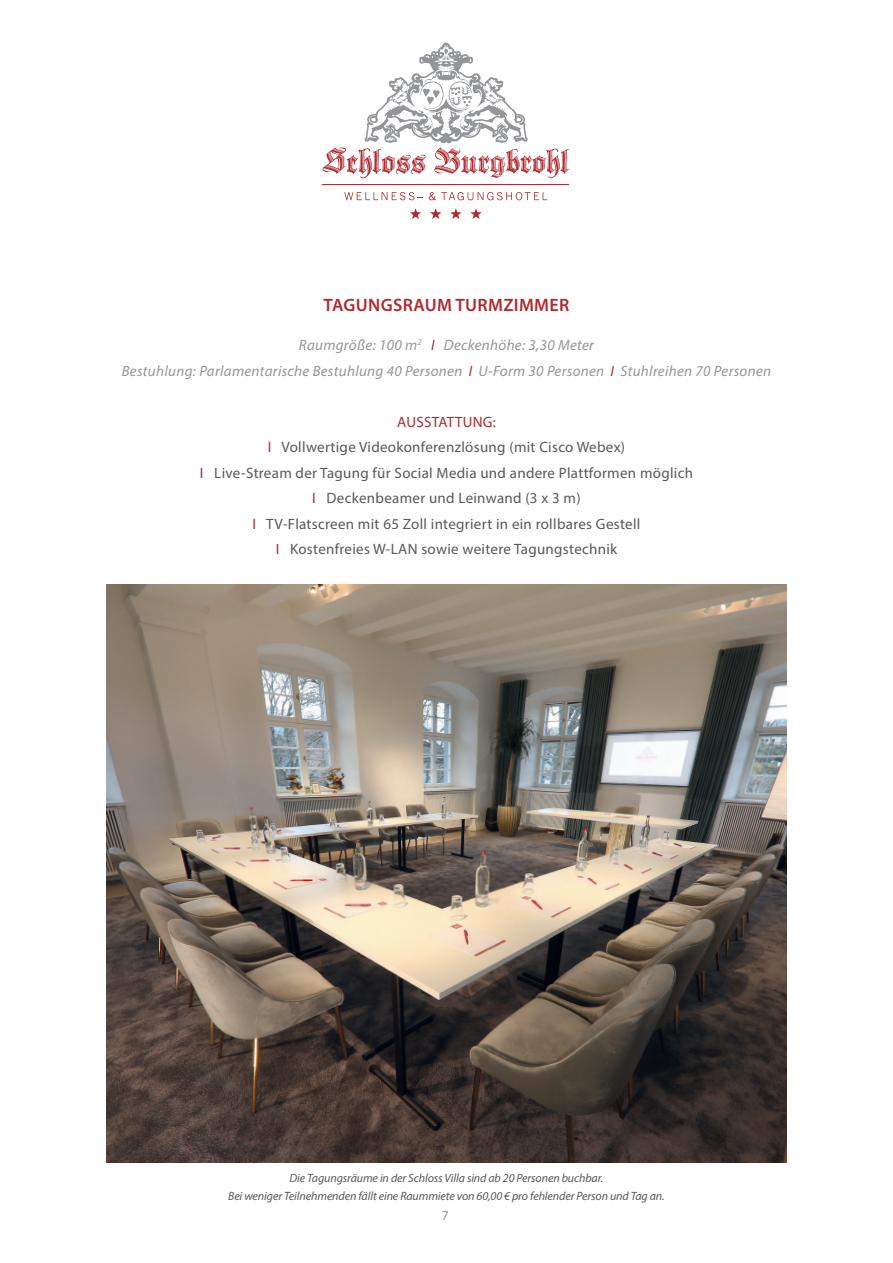
<style>
.page{position:relative;width:893px;height:1263px;background:#fff}
.page>*{position:absolute;margin:0;border:0;box-sizing:border-box;transform-origin:0 0}
.t1{font:600 18px "Myriad Pro";letter-spacing:.02em;color:#b02a2f}
.t2{font:15px/25.5px "Myriad Pro";letter-spacing:.02em;color:#57585a;text-align:center}
.t3{font:italic 15px/25.5px "Myriad Pro";letter-spacing:.02em;color:#939598;text-align:center}
.t4{font:13.5px "Myriad Pro";color:#939598}
.t5{font:italic 12px/18px "Myriad Pro";letter-spacing:-.01em;color:#57585a;text-align:center}
.s1{color:#b02a2f}
</style>
<div class="page">
<svg style="left:344px;top:192px;width:79px;height:8px"></svg>
<svg style="left:429px;top:192px;width:118px;height:8px"></svg>
<svg style="left:323px;top:43px;width:246px;height:135px"></svg>
<hr style="left:323px;top:184px;width:246px;height:1px;background:#b02a2f">
<svg style="left:410px;top:208px;width:11px;height:11px"></svg>
<svg style="left:430px;top:208px;width:11px;height:11px"></svg>
<svg style="left:450px;top:208px;width:12px;height:11px"></svg>
<svg style="left:470px;top:208px;width:12px;height:11px"></svg>
<img style="left:106px;top:585px;width:681px;height:577px">
<p class="t1" style="left:324px;top:294px;width:247px">TAGUNGSRAUM TURMZIMMER</p>
<p class="t3" style="left:122px;top:332px;width:651px">Raumgröße: 100 m<sup>2</sup> <span class="s1">I</span> Deckenhöhe: 3,30 Meter<br>Bestuhlung: Parlamentarische Bestuhlung 40 Personen <span class="s1">I</span> U-Form 30 Personen <span class="s1">I</span> Stuhlreihen 70 Personen</p>
<p class="t2" style="left:200px;top:409px;width:495px"><span class="s1">AUSSTATTUNG:<br>I</span> Vollwertige Videokonferenzlösung (mit Cisco Webex)<br><span class="s1">I</span> Live-Stream der Tagung für Social Media und andere Plattformen möglich <span class="s1">I</span> Deckenbeamer und Leinwand (3 x 3 m)<br><span class="s1">I</span> TV-Flatscreen mit 65 Zoll integriert in ein rollbares Gestell<br><span class="s1">I</span> Kostenfreies W-LAN sowie weitere Tagungstechnik</p>
<p class="t5" style="left:228px;top:1168px;width:438px">Die Tagungsräume in der Schloss Villa sind ab 20 Personen buchbar.<br>Bei weniger Teilnehmenden fällt eine Raummiete von 60,00 € pro fehlender Person und Tag an.</p>
<p class="t4" style="left:442px;top:1207px;width:8px">7</p>
</div>
